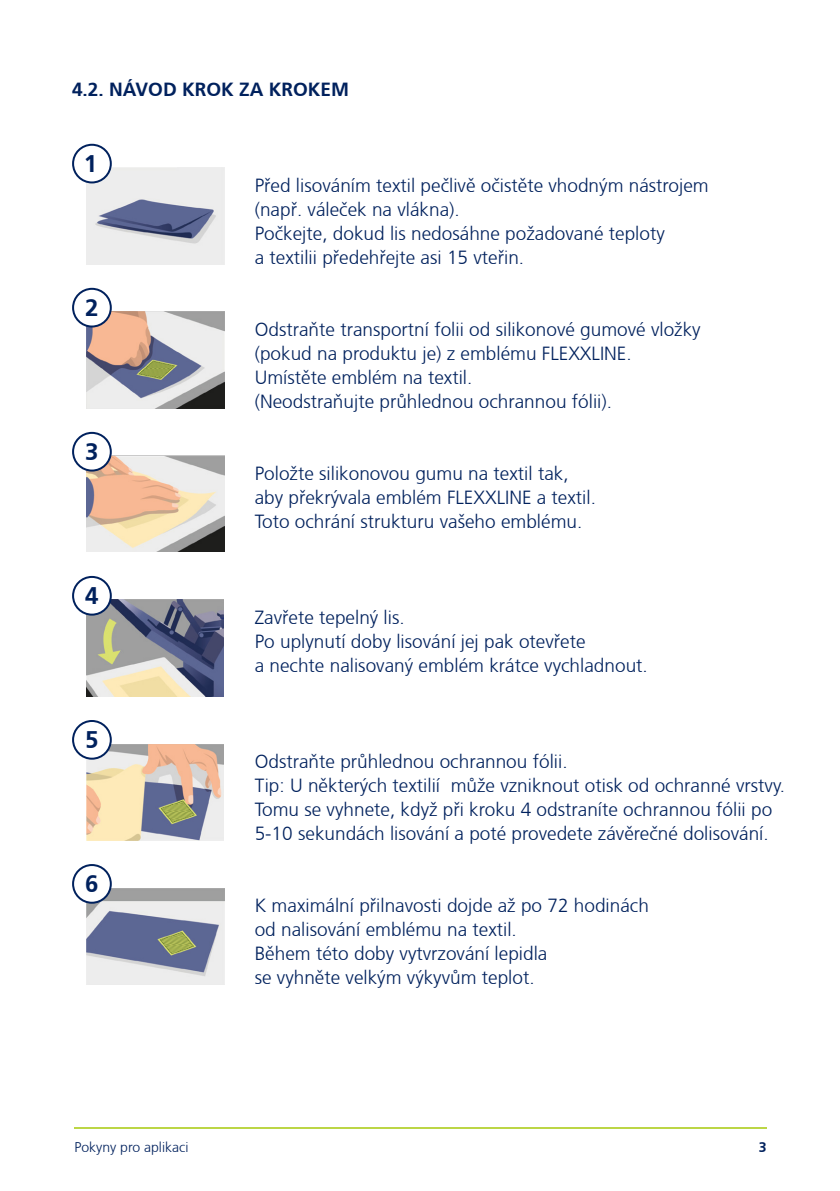
<style>
.page{position:relative;width:840px;height:1191px;background:#fff}
.page>*{position:absolute;margin:0;border:0;box-sizing:border-box;transform-origin:0 0}
.t1{font:700 24px "Frutiger CE";color:#00215d}
.t2{font:300 19px/24px "Frutiger CE";color:#00215d}
.t3{font:700 19px "Frutiger CE";color:#00215d}
.t4{font:300 14px "Frutiger CE";color:#00215d}
.t5{font:700 14px "Frutiger CE";color:#00215d}
</style>
<div class="page">
<hr style="left:74px;top:1127px;width:692px;height:1px;background:#bcd646">
<img style="left:86px;top:168px;width:138px;height:96px">
<img style="left:86px;top:312px;width:138px;height:96px">
<img style="left:86px;top:455px;width:138px;height:97px">
<img style="left:86px;top:600px;width:138px;height:96px">
<img style="left:86px;top:744px;width:138px;height:96px">
<img style="left:86px;top:888px;width:138px;height:96px">
<div style="left:73px;top:145px;width:38px;height:37px;background:#fff;border-radius:50%"></div>
<div style="left:72px;top:144px;width:40px;height:39px;border:2px solid #00215d;border-radius:50%"></div>
<div style="left:73px;top:289px;width:38px;height:37px;background:#fff;border-radius:50%"></div>
<div style="left:72px;top:288px;width:40px;height:39px;border:2px solid #00215d;border-radius:50%"></div>
<div style="left:73px;top:721px;width:38px;height:37px;background:#fff;border-radius:50%"></div>
<div style="left:72px;top:720px;width:40px;height:39px;border:2px solid #00215d;border-radius:50%"></div>
<div style="left:73px;top:865px;width:38px;height:37px;background:#fff;border-radius:50%"></div>
<div style="left:72px;top:864px;width:40px;height:39px;border:2px solid #00215d;border-radius:50%"></div>
<div style="left:73px;top:577px;width:38px;height:37px;background:#fff;border-radius:50%"></div>
<div style="left:72px;top:576px;width:40px;height:39px;border:2px solid #00215d;border-radius:50%"></div>
<div style="left:73px;top:433px;width:38px;height:37px;background:#fff;border-radius:50%"></div>
<div style="left:72px;top:432px;width:40px;height:39px;border:2px solid #00215d;border-radius:50%"></div>
<p class="t3" style="left:72px;top:78px;width:278px">4.2. NÁVOD KROK ZA KROKEM</p>
<p class="t1" style="left:84px;top:149px;width:15px">1</p>
<p class="t1" style="left:85px;top:293px;width:15px">2</p>
<p class="t1" style="left:85px;top:437px;width:15px">3</p>
<p class="t1" style="left:85px;top:581px;width:15px">4</p>
<p class="t1" style="left:85px;top:725px;width:15px">5</p>
<p class="t1" style="left:85px;top:869px;width:15px">6</p>
<p class="t2" style="left:254px;top:173px;width:455px">Před lisováním textil pečlivě očistěte vhodným nástrojem (např. váleček na vlákna).<br>Počkejte, dokud lis nedosáhne požadované teploty<br>a textilii předehřejte asi 15 vteřin.</p>
<p class="t2" style="left:254px;top:317px;width:447px">Odstraňte transportní folii od silikonové gumové vložky (pokud na produktu je) z emblému FLEXXLINE.<br>Umístěte emblém na textil.<br>(Neodstraňujte průhlednou ochrannou fólii).</p>
<p class="t2" style="left:254px;top:461px;width:342px">Položte silikonovou gumu na textil tak, aby překrývala emblém FLEXXLINE a textil.<br>Toto ochrání strukturu vašeho emblému.</p>
<p class="t2" style="left:254px;top:605px;width:394px">Zavřete tepelný lis.<br>Po uplynutí doby lisování jej pak otevřete<br>a nechte nalisovaný emblém krátce vychladnout.</p>
<p class="t2" style="left:254px;top:749px;width:531px">Odstraňte průhlednou ochrannou fólii.<br>Tip: U některých textilií může vzniknout otisk od ochranné vrstvy.<br>Tomu se vyhnete, když při kroku 4 odstraníte ochrannou fólii po 5-10 sekundách lisování a poté provedete závěrečné dolisování.</p>
<p class="t2" style="left:254px;top:893px;width:395px">K maximální přilnavosti dojde až po 72 hodinách od nalisování emblému na textil.<br>Během této doby vytvrzování lepidla<br>se vyhněte velkým výkyvům teplot.</p>
<p class="t4" style="left:74px;top:1139px;width:116px">Pokyny pro aplikaci</p>
<p class="t5" style="left:758px;top:1139px;width:9px">3</p>
</div>
